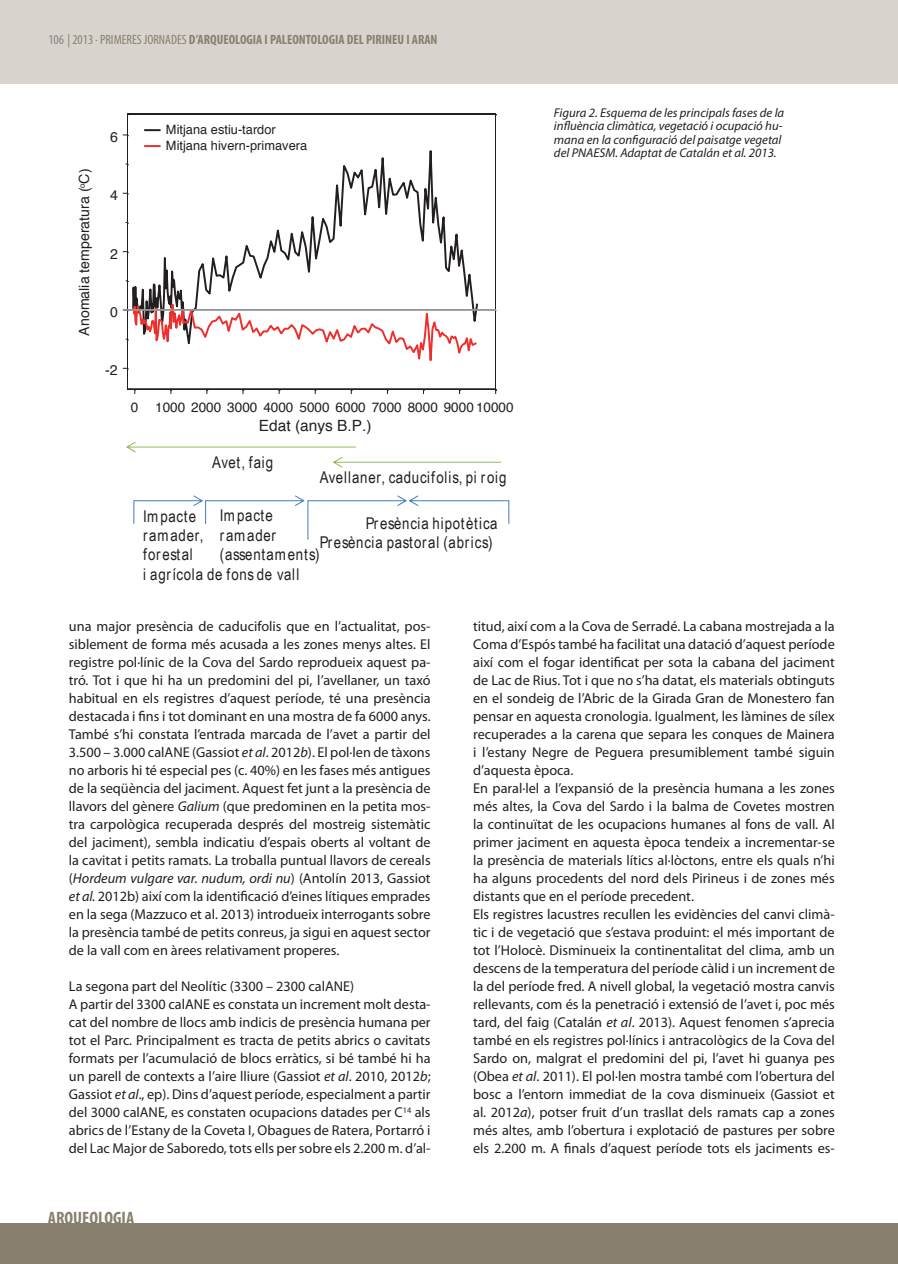
<style>
.page{position:relative;width:898px;height:1264px;background:#fff}
.page>*{position:absolute;margin:0;border:0;box-sizing:border-box;transform-origin:0 0}
.t1{font:700 condensed 18px "Myriad Pro";color:#887f6f}
.t2{font:16.2px/19.6px "Arial Narrow";letter-spacing:.045em;color:#231f20}
.t3{font:15.45px "Helvetica";letter-spacing:.005em;color:#231f20}
.t4{font:14.25px/18px "Myriad Pro";color:#231f20}
.t5{font:14.1px "Helvetica";color:#231f20}
.t6{font:700 condensed 13.5px "Myriad Pro";color:#887f6f}
.t7{font:13.5px "Helvetica";color:#231f20}
.t8{font:italic 12.75px/13.5px "Myriad Pro";color:#231f20}
.t9{font:12.75px/15.9px "Helvetica";color:#231f20}
.s1{font-weight:400;color:#808285}
.s2{font-weight:400}
.s3{font-style:italic}
</style>
<div class="page">
<div style="left:0;top:0;width:897px;height:84px;background:#d8d4cd"></div>
<div style="left:0;top:1223px;width:897px;height:40px;background:#887f6f"></div>
<div style="left:127px;top:389px;width:368px;height:1px;border:1px solid #231f20"></div>
<div style="left:127px;top:114px;width:368px;height:1px;border:1px solid #231f20"></div>
<div style="left:127px;top:114px;width:1px;height:275px;border:1px solid #231f20"></div>
<svg style="left:123px;top:251px;width:6px;height:2px"></svg>
<div style="left:495px;top:114px;width:1px;height:275px;border:1px solid #231f20"></div>
<svg style="left:131px;top:113px;width:348px;height:124px"></svg>
<svg style="left:131px;top:237px;width:348px;height:154px"></svg>
<div style="left:139px;top:121px;width:171px;height:33px;background:#fff"></div>
<svg style="left:144px;top:129px;width:16px;height:2px"></svg>
<svg style="left:144px;top:145px;width:16px;height:2px"></svg>
<div style="left:127px;top:310px;width:368px;height:1px;border:1px solid #939598"></div>
<svg style="left:133px;top:495px;width:376px;height:44px"></svg>
<svg style="left:126px;top:442px;width:375px;height:25px"></svg>
<p class="t6" style="left:48px;top:32px;width:390px"><span class="s1">106</span> <span class="s2">| 2013 · PRIMERES JORNADES</span> D’ARQUEOLOGIA I PALEONTOLOGIA DEL PIRINEU I ARAN</p>
<p class="t5" style="left:73px;top:335px;width:168px;rotate:-90deg">Anomalia temperatura (<sup>o</sup>C)</p>
<p class="t5" style="left:110px;top:126px;width:9px">6</p>
<p class="t5" style="left:110px;top:184px;width:9px">4</p>
<p class="t9" style="left:166px;top:122px;width:143px">Mitjana estiu-tardor<br>Mitjana hivern-primavera</p>
<p class="t5" style="left:110px;top:243px;width:9px">2</p>
<p class="t5" style="left:110px;top:301px;width:9px">0</p>
<p class="t5" style="left:105px;top:359px;width:14px">-2</p>
<p class="t7" style="left:131px;top:397px;width:384px">0 1000 2000 3000 4000 5000 6000 7000 8000 9000 10000</p>
<p class="t3" style="left:259px;top:413px;width:114px">Edat (anys B.P.)</p>
<p class="t2" style="left:212px;top:451px;width:62px">Avet, faig</p>
<p class="t2" style="left:320px;top:466px;width:188px">Avellaner, caducifolis, pi roig</p>
<p class="t2" style="left:220px;top:505px;width:101px;line-height:19.2px">Impacte ramader (assentaments)</p>
<p class="t2" style="left:143px;top:505px;width:158px">Impacte<br>ramader,<br>forestal<br>i agrícola de fons de vall</p>
<p class="t2" style="left:320px;top:513px;width:179px;line-height:18.9px;text-indent:46px">Presència hipotètica<br>Presència pastoral (abrics)</p>
<p class="t8" style="left:554px;top:106px;width:232px">Figura 2. Esquema de les principals fases de la influència climàtica, vegetació i ocupació hu&shy;mana en la configuració del paisatge vegetal del PNAESM. Adaptat de Catalán et al. 2013.</p>
<p class="t4" style="left:69px;top:617px;width:363px;text-align:justify">una major presència de caducifolis que en l’actualitat, pos&shy;siblement de forma més acusada a les zones menys altes. El registre pol·línic de la Cova del Sardo reprodueix aquest pa&shy;tró. Tot i que hi ha un predomini del pi, l’avellaner, un taxó habitual en els registres d’aquest període, té una presència destacada i fins i tot dominant en una mostra de fa 6000 anys.<br>També s’hi constata l’entrada marcada de l’avet a partir del 3.500 – 3.000 calANE (Gassiot <span class="s3">et al</span>. 2012<span class="s3">b</span>). El pol·len de tàxons no arboris hi té especial pes (c. 40%) en les fases més antigues de la seqüència del jaciment. Aquest fet junt a la presència de llavors del gènere <span class="s3">Galium</span> (que predominen en la petita mos&shy;tra carpològica recuperada després del mostreig sistemàtic del jaciment), sembla indicatiu d’espais oberts al voltant de la cavitat i petits ramats. La troballa puntual llavors de cereals (<span class="s3">Hordeum vulgare var. nudum, ordi nu</span>) (Antolín 2013, Gassiot <span class="s3">et al.</span> 2012b) així com la identificació d’eines lítiques emprades en la sega (Mazzuco et al. 2013) introdueix interrogants sobre la presència també de petits conreus, ja sigui en aquest sector de la vall com en àrees relativament properes.</p>
<p class="t4" style="left:69px;top:977px;width:363px">La segona part del Neolític (3300 – 2300 calANE)<br>A partir del 3300 calANE es constata un increment molt desta&shy;cat del nombre de llocs amb indicis de presència humana per tot el Parc. Principalment es tracta de petits abrics o cavitats formats per l’acumulació de blocs erràtics, si bé també hi ha un parell de contexts a l’aire lliure (Gassiot <span class="s3">et al</span>. 2010, 2012<span class="s3">b</span>; Gassiot <span class="s3">et al</span>., ep). Dins d’aquest període, especialment a partir del 3000 calANE, es constaten ocupacions datades per C<sup>14</sup> als abrics de l’Estany de la Coveta I, Obagues de Ratera, Portarró i del Lac Major de Saboredo, tots ells per sobre els 2.200 m. d’al-</p>
<p class="t1" style="left:48px;top:1207px;width:88px">ARQUEOLOGIA</p>
<p class="t4" style="left:473px;top:617px;width:363px">titud, així com a la Cova de Serradé. La cabana mostrejada a la Coma d’Espós també ha facilitat una datació d’aquest període així com el fogar identificat per sota la cabana del jaciment de Lac de Rius. Tot i que no s’ha datat, els materials obtinguts en el sondeig de l’Abric de la Girada Gran de Monestero fan pensar en aquesta cronologia. Igualment, les làmines de sílex recuperades a la carena que separa les conques de Mainera i l’estany Negre de Peguera presumiblement també siguin d’aquesta època.<br>En paral·lel a l’expansió de la presència humana a les zones més altes, la Cova del Sardo i la balma de Covetes mostren la continuïtat de les ocupacions humanes al fons de vall. Al primer jaciment en aquesta època tendeix a incrementar-se la presència de materials lítics al·lòctons, entre els quals n’hi ha alguns procedents del nord dels Pirineus i de zones més distants que en el període precedent.<br>Els registres lacustres recullen les evidències del canvi climà&shy;tic i de vegetació que s’estava produint: el més important de tot l’Holocè. Disminueix la continentalitat del clima, amb un descens de la temperatura del període càlid i un increment de la del període fred. A nivell global, la vegetació mostra canvis rellevants, com és la penetració i extensió de l’avet i, poc més tard, del faig (Catalán <span class="s3">et al</span>. 2013). Aquest fenomen s’aprecia també en els registres pol·línics i antracològics de la Cova del Sardo on, malgrat el predomini del pi, l’avet hi guanya pes (Obea <span class="s3">et al</span>. 2011). El pol·len mostra també com l’obertura del bosc a l’entorn immediat de la cova disminueix (Gassiot et al. 2012<span class="s3">a</span>), potser fruit d’un trasllat dels ramats cap a zones més altes, amb l’obertura i explotació de pastures per sobre els 2.200 m. A finals d’aquest període tots els jaciments es-</p>
</div>
